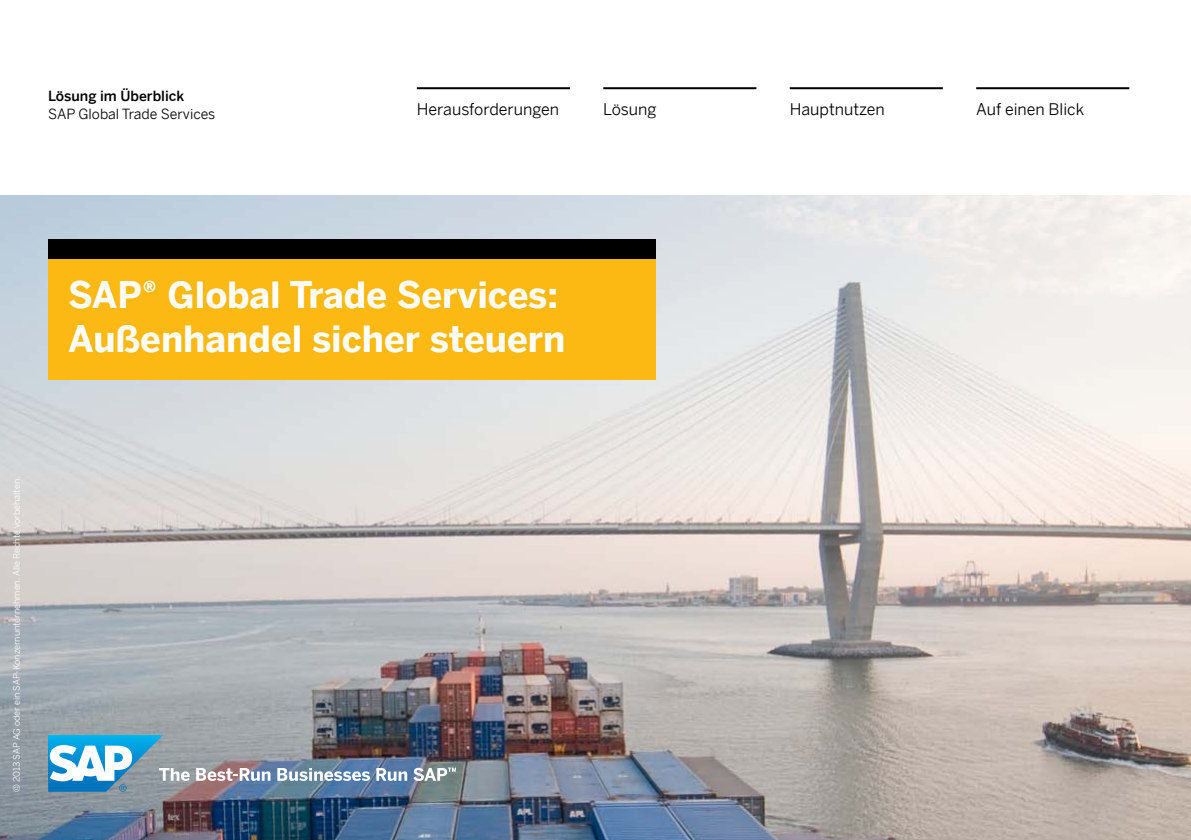
<style>
.page{position:relative;width:1191px;height:840px;background:#fff}
.page>*{position:absolute;margin:0;border:0;box-sizing:border-box;transform-origin:0 0}
.t1{font:700 36px/44px "Benton Sans";color:#fff}
.t2{font:16px "Benton Sans";color:#000}
.t3{font:14px "Benton Sans";color:#000}
.t4{font:500 14px "Benton Sans";color:#000}
.t5{font:9px "Benton Sans";color:#fff}
</style>
<div class="page">
<img style="left:0;top:195px;width:1191px;height:644px">
<div style="left:48px;top:258px;width:607px;height:122px;background:#fdb913"></div>
<div style="left:48px;top:238px;width:607px;height:20px;background:#000"></div>
<hr style="left:789px;top:87px;width:154px;height:2px;background:#000">
<hr style="left:603px;top:87px;width:153px;height:2px;background:#000">
<hr style="left:417px;top:87px;width:153px;height:2px;background:#000">
<hr style="left:976px;top:87px;width:153px;height:2px;background:#000">
<svg style="left:196px;top:767px;width:74px;height:13px"></svg>
<svg style="left:277px;top:767px;width:93px;height:13px"></svg>
<svg style="left:376px;top:767px;width:31px;height:13px"></svg>
<svg style="left:413px;top:767px;width:42px;height:13px"></svg>
<svg style="left:48px;top:734px;width:142px;height:57px"></svg>
<h3 class="t4" style="left:48px;top:86px;width:138px">Lösung im Überblick</h3>
<h3 class="t3" style="left:48px;top:104px;width:169px">SAP Global Trade Services</h3>
<h2 class="t2" style="left:417px;top:97px;width:144px">Herausforderungen</h2>
<h2 class="t2" style="left:603px;top:97px;width:55px">Lösung</h2>
<h2 class="t2" style="left:789px;top:97px;width:97px">Hauptnutzen</h2>
<h2 class="t2" style="left:976px;top:97px;width:109px">Auf einen Blick</h2>
<h1 class="t1" style="left:68px;top:271px;width:499px">SAP® Global Trade Services:<br>Außenhandel sicher steuern</h1>
<p class="t5" style="left:10px;top:791px;width:316px;rotate:-90deg">© 2013 SAP AG oder ein SAP-Konzernunternehmen. Alle Rechte vorbehalten.</p>
</div>
